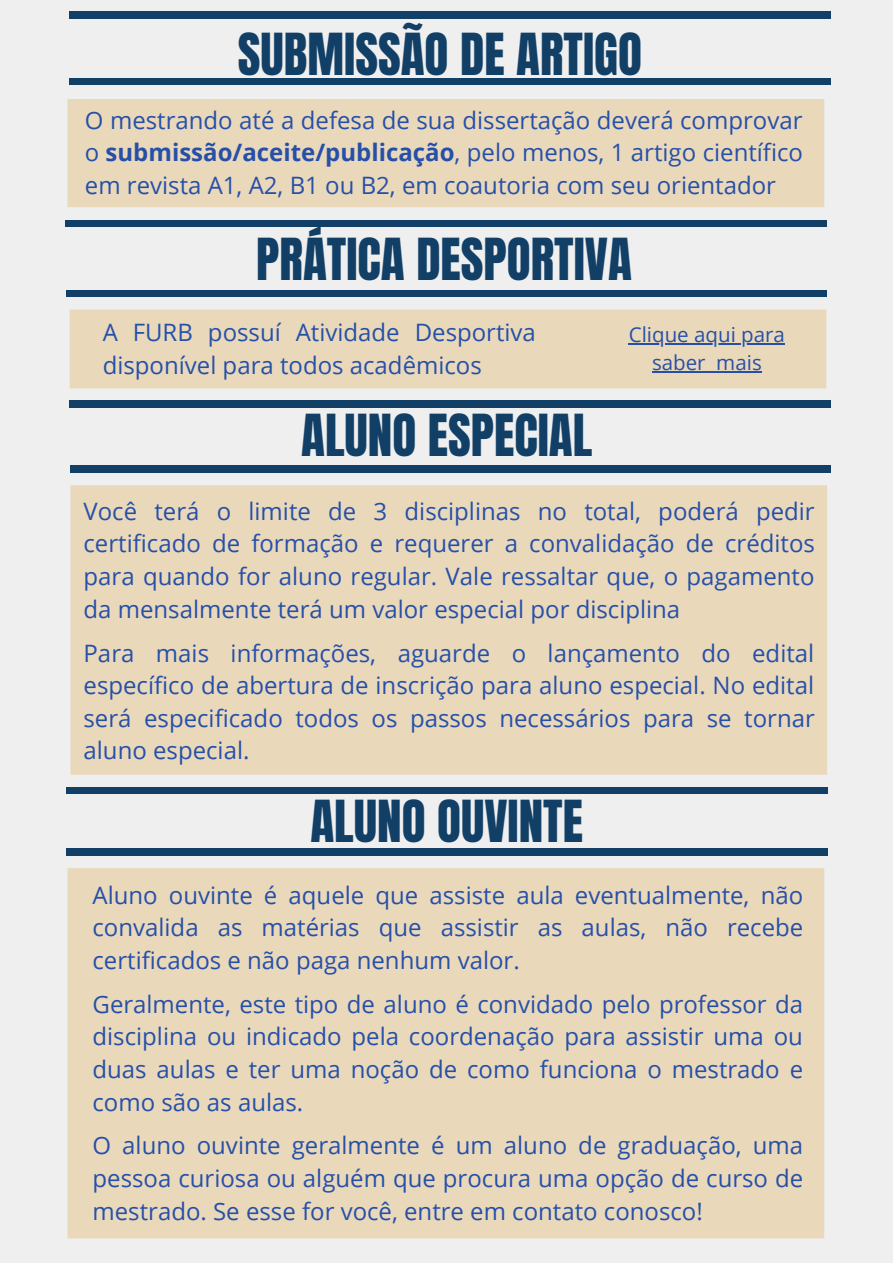
<style>
.page{position:relative;width:893px;height:1264px;background:#fff}
.page>*{position:absolute;margin:0;border:0;box-sizing:border-box;transform-origin:0 0}
.t1{font:49.2px "Anton";color:#123f66}
.t2{font:24px/32.5px "Open Sans";color:#2650a8;text-align:justify}
.t3{font:20.55px/28px "Open Sans";color:#2650a8;text-align:center}
.s1{font-weight:700}
</style>
<div class="page">
<div style="left:0;top:0;width:892px;height:1262px;background:#efefef"></div>
<div style="left:70px;top:485px;width:757px;height:289px;background:#ead8bb"></div>
<div style="left:69px;top:401px;width:761px;height:6px;background:#123f66"></div>
<div style="left:71px;top:466px;width:759px;height:6px;background:#123f66"></div>
<div style="left:67px;top:868px;width:757px;height:370px;background:#ead8bb"></div>
<div style="left:66px;top:290px;width:760px;height:7px;background:#123f66"></div>
<div style="left:65px;top:220px;width:761px;height:7px;background:#123f66"></div>
<div style="left:66px;top:787px;width:761px;height:6px;background:#123f66"></div>
<div style="left:66px;top:848px;width:761px;height:7px;background:#123f66"></div>
<div style="left:70px;top:309px;width:756px;height:79px;background:#ead8bb"></div>
<hr style="left:628px;top:343px;width:157px;height:1px;background:#2650a8">
<hr style="left:652px;top:371px;width:53px;height:1px;background:#2650a8">
<hr style="left:716px;top:371px;width:45px;height:1px;background:#2650a8">
<div style="left:69px;top:12px;width:761px;height:7px;background:#123f66"></div>
<div style="left:69px;top:78px;width:761px;height:7px;background:#123f66"></div>
<div style="left:67px;top:99px;width:757px;height:108px;background:#ead8bb"></div>
<p class="t1" style="left:238px;top:19px;width:405px">SUBMISSÃO DE ARTIGO</p>
<p class="t2" style="left:85px;top:103px;width:719px">O mestrando até a defesa de sua dissertação deverá comprovar o <span class="s1">submissão/aceite/publicação</span>, pelo menos, 1 artigo científico em revista A1, A2, B1 ou B2, em coautoria com seu orientador</p>
<p class="t1" style="left:256px;top:224px;width:377px">PRÁTICA DESPORTIVA</p>
<p class="t2" style="left:103px;top:315px;width:435px">A FURB possuí Atividade Desportiva disponível para todos acadêmicos</p>
<p class="t3" style="left:628px;top:320px;width:158px">Clique aqui para saber mais</p>
<p class="t1" style="left:301px;top:400px;width:293px">ALUNO ESPECIAL</p>
<p class="t2" style="left:84px;top:494px;width:732px">Você terá o limite de 3 disciplinas no total, poderá pedir certificado de formação e requerer a convalidação de créditos para quando for aluno regular. Vale ressaltar que, o pagamento da mensalmente terá um valor especial por disciplina</p>
<p class="t2" style="left:84px;top:636px;width:732px">Para mais informações, aguarde o lançamento do edital específico de abertura de inscrição para aluno especial. No edital será especificado todos os passos necessários para se tornar aluno especial.</p>
<p class="t1" style="left:310px;top:786px;width:274px">ALUNO OUVINTE</p>
<p class="t2" style="left:92px;top:878px;width:712px">Aluno ouvinte é aquele que assiste aula eventualmente, não convalida as matérias que assistir as aulas, não recebe certificados e não paga nenhum valor.</p>
<p class="t2" style="left:92px;top:987px;width:712px">Geralmente, este tipo de aluno é convidado pelo professor da disciplina ou indicado pela coordenação para assistir uma ou duas aulas e ter uma noção de como funciona o mestrado e como são as aulas.</p>
<p class="t2" style="left:92px;top:1128px;width:712px">O aluno ouvinte geralmente é um aluno de graduação, uma pessoa curiosa ou alguém que procura uma opção de curso de mestrado. Se esse for você, entre em contato conosco!</p>
</div>
